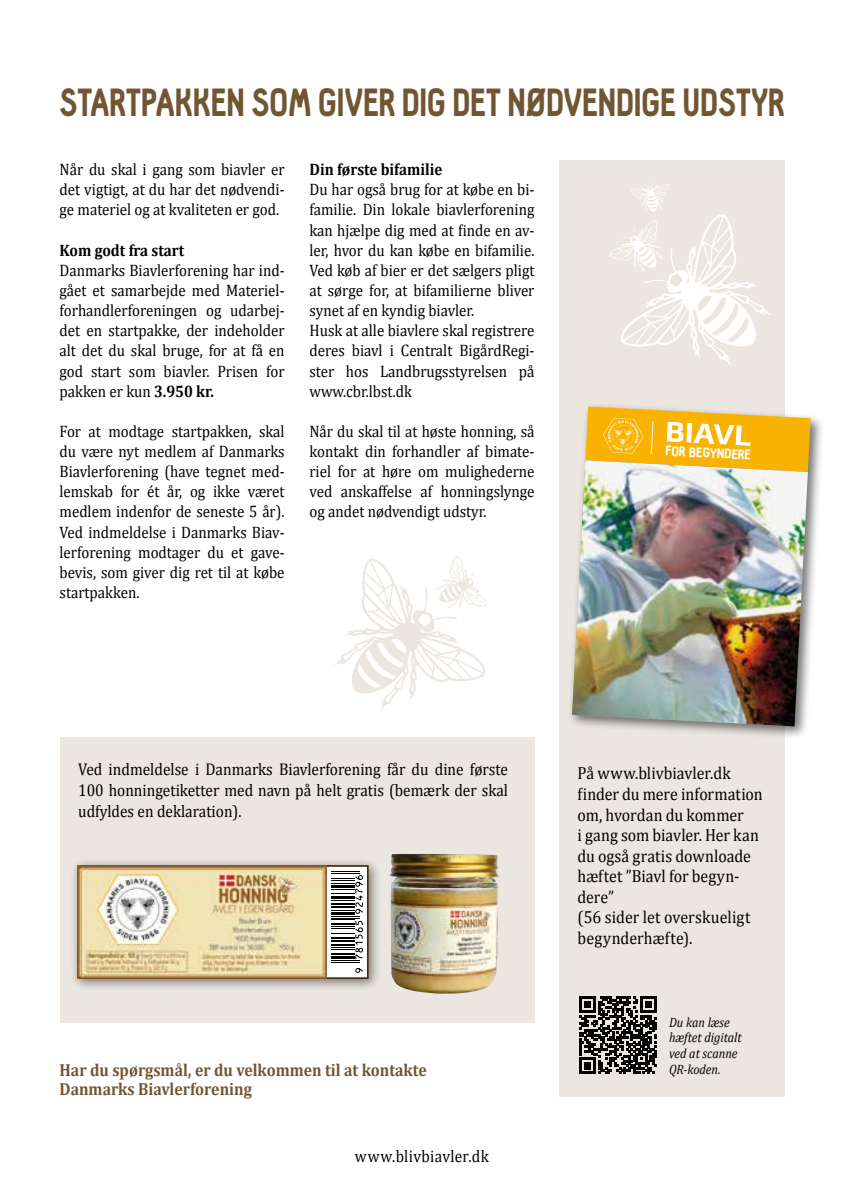
<style>
.page{position:relative;width:844px;height:1191px;background:#fff}
.page>*{position:absolute;margin:0;border:0;box-sizing:border-box;transform-origin:0 0}
.t1{font:900 38.5px "Hallosans";letter-spacing:-.01em;color:#725633;scale:.89 1}
.t2{font:17.5px/20.7px "Cambria";color:#000;scale:.91 1}
.t3{font:700 17.5px/19.2px "Cambria";color:#725633;scale:.9 1}
.t4{font:17.15px/20.7px "Cambria";color:#000;text-align:justify;scale:.9 1}
.t5{font:17.15px "Cambria";letter-spacing:.02em;color:#000;scale:.9 1}
.t6{font:16.62px/20.1px "Cambria";color:#000;text-align:justify;scale:.9 1}
.t7{font:700 16.62px "Cambria";color:#000;scale:.9 1}
.t8{font:italic 13.65px/15.8px "Cambria";color:#000;scale:.9 1}
.t9{font:900 13.47px "Hallosans";color:#fff}
.s1{font-weight:700}
</style>
<div class="page">
<div style="left:60px;top:737px;width:474px;height:286px;background:#ebe6e0"></div>
<div style="left:559px;top:160px;width:225px;height:936px;background:#ebe6e0"></div>
<div style="left:70px;top:857px;width:311px;height:134px;background:#000;opacity:.5"></div>
<div style="left:325px;top:866px;width:43px;height:112px;background:#fff"></div>
<div style="left:325px;top:865px;width:43px;height:113px;border:2px solid #492e0e"></div>
<svg style="left:327px;top:865px;width:36px;height:113px"></svg>
<img style="left:78px;top:865px;width:249px;height:113px">
<img style="left:389px;top:854px;width:110px;height:139px">
<div style="left:567px;top:402px;width:257px;height:338px;background:#000;opacity:.55"></div>
<svg style="left:585px;top:406px;width:225px;height:66px"></svg>
<img style="left:572px;top:460px;width:235px;height:266px">
<svg style="left:579px;top:996px;width:77px;height:78px"></svg>
<svg style="left:609px;top:183px;width:163px;height:183px"></svg>
<svg style="left:334px;top:556px;width:153px;height:155px"></svg>
<h1 class="t1" style="left:60px;top:82px;width:815px">STARTPAKKEN SOM GIVER DIG DET NØDVENDIGE UDSTYR</h1>
<p class="t6" style="left:60px;top:159px;width:251px">Når du skal i gang som biavler er det vigtigt, at du har det nødvendi&shy;ge materiel og at kvaliteten er god.</p>
<p class="t7" style="left:60px;top:238px;width:140px">Kom godt fra start</p>
<p class="t6" style="left:60px;top:260px;width:251px">Danmarks Biavlerforening har ind&shy;gået et samarbejde med Materiel&shy;forhandlerforeningen og udarbej&shy;det en startpakke, der indeholder alt det du skal bruge, for at få en god start som biavler. Prisen for pakken er kun <span class="s1">3.950 kr.</span></p>
<p class="t6" style="left:60px;top:421px;width:251px">For at modtage startpakken, skal du være nyt medlem af Danmarks Biavlerforening (have tegnet med&shy;lemskab for ét år, og ikke været medlem indenfor de seneste 5 år).<br>Ved indmeldelse i Danmarks Biav&shy;lerforening modtager du et gave&shy;bevis, som giver dig ret til at købe startpakken.</p>
<p class="t7" style="left:309px;top:158px;width:149px">Din første bifamilie</p>
<p class="t6" style="left:309px;top:180px;width:251px;text-align:left">Du har også brug for at købe en bi&shy;familie. Din lokale biavlerforening kan hjælpe dig med at finde en av&shy;ler, hvor du kan købe en bifamilie.<br>Ved køb af bier er det sælgers pligt at sørge for, at bifamilierne bliver synet af en kyndig biavler.<br>Husk at alle biavlere skal registrere deres biavl i Centralt BigårdRegi&shy;ster hos Landbrugsstyrelsen på www.cbr.lbst.dk</p>
<p class="t6" style="left:309px;top:421px;width:251px">Når du skal til at høste honning, så kontakt din forhandler af bimate&shy;riel for at høre om mulighederne ved anskaffelse af honningslynge og andet nødvendigt udstyr.</p>
<p class="t9" style="left:665px;top:443px;width:87px;rotate:3deg">FOR BEGYNDERE</p>
<p class="t4" style="left:78px;top:759px;width:479px">Ved indmeldelse i Danmarks Biavlerforening får du dine første 100 honningetiketter med navn på helt gratis (bemærk der skal udfyldes en deklaration).</p>
<p class="t2" style="left:577px;top:763px;width:205px">På www.blivbiavler.dk finder du mere information om, hvordan du kommer<br>i gang som biavler. Her kan du også gratis downloade hæftet ”Biavl for begyn&shy;dere”<br>(56 sider let overskueligt begynderhæfte).</p>
<p class="t3" style="left:60px;top:1060px;width:409px">Har du spørgsmål, er du velkommen til at kontakte<br>Danmarks Biavlerforening</p>
<p class="t5" style="left:355px;top:1145px;width:150px">www.blivbiavler.dk</p>
<p class="t8" style="left:668px;top:1013px;width:82px">Du kan læse hæftet digitalt ved at scanne<br>QR-koden.</p>
</div>
